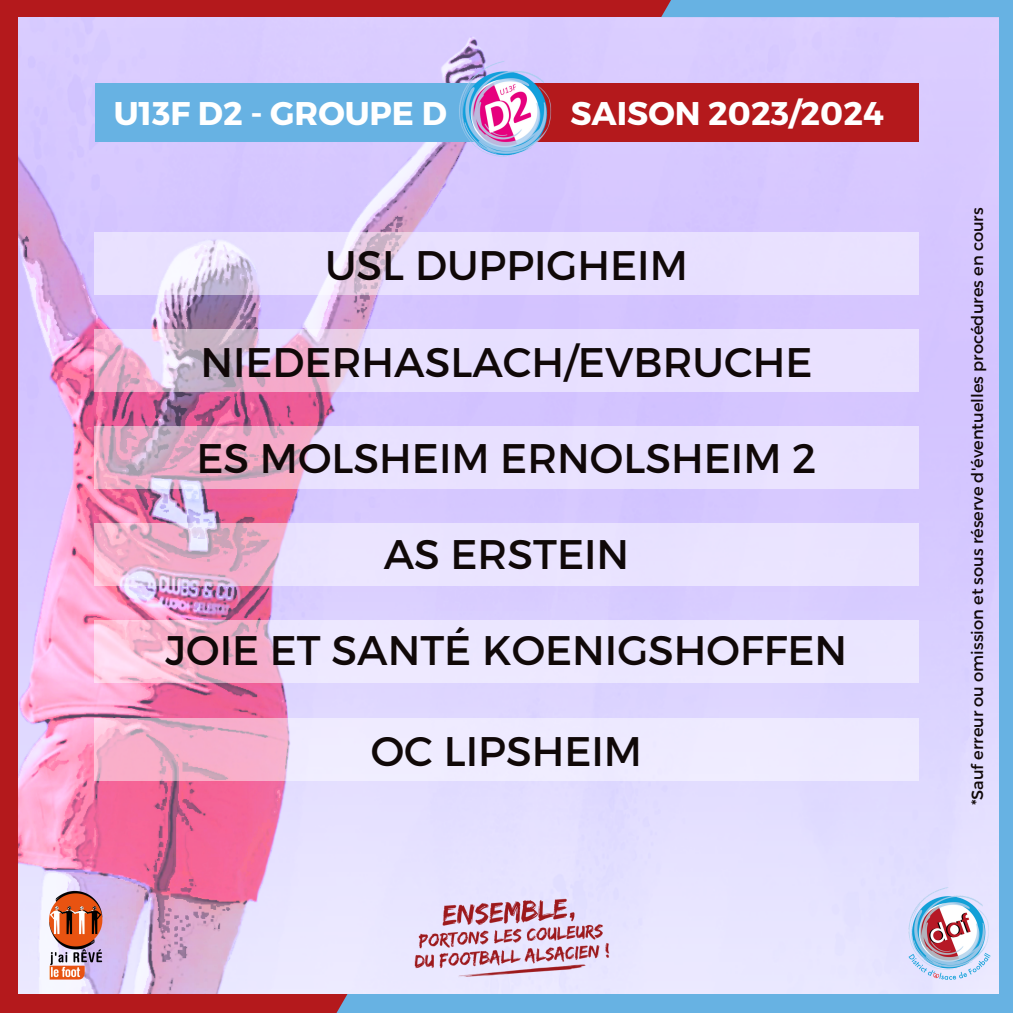
<style>
.page{position:relative;width:1013px;height:1013px;background:#fff}
.page>*{position:absolute;margin:0;border:0;box-sizing:border-box;transform-origin:0 0}
.t1{font:41.25px "Montserrat";color:#100808}
.t2{font:700 32.75px "Montserrat";color:#fff}
.t3{font:16.25px "Montserrat";color:#100808}
</style>
<div class="page">
<div style="left:997px;top:0;width:15px;height:1012px;background:#67b2e3"></div>
<img style="left:18px;top:17px;width:980px;height:977px">
<div style="left:171px;top:994px;width:841px;height:18px;background:#67b2e3"></div>
<div style="left:0;top:0;width:892px;height:17px;background:#b4191c"></div>
<div style="left:661px;top:0;width:287px;height:17px;background:#67b2e3"></div>
<div style="left:895px;top:0;width:117px;height:17px;background:#67b2e3"></div>
<div style="left:0;top:0;width:18px;height:1012px;background:#b4191c"></div>
<div style="left:181px;top:994px;width:166px;height:18px;background:#b4191c"></div>
<div style="left:0;top:994px;width:275px;height:18px;background:#b4191c"></div>
<img style="left:907px;top:886px;width:83px;height:96px">
<img style="left:402px;top:894px;width:208px;height:87px">
<img style="left:44px;top:887px;width:63px;height:95px">
<div style="left:95px;top:83px;width:405px;height:58px;background:#67b2e3"></div>
<div style="left:504px;top:83px;width:414px;height:58px;background:#b4191c"></div>
<img style="left:451px;top:55px;width:107px;height:109px">
<svg style="left:95px;top:232px;width:823px;height:63px;background:#e7defb"></svg>
<svg style="left:95px;top:329px;width:823px;height:63px;background:#e5d4f2"></svg>
<svg style="left:95px;top:426px;width:823px;height:63px;background:#e6d3ef"></svg>
<svg style="left:95px;top:523px;width:823px;height:63px;background:#e9d8f3"></svg>
<svg style="left:95px;top:620px;width:823px;height:63px;background:#eddcf5"></svg>
<svg style="left:95px;top:718px;width:823px;height:62px;background:#efdcf2"></svg>
<p class="t2" style="left:114px;top:92px;width:334px">U13F D2 - GROUPE D</p>
<p class="t2" style="left:570px;top:92px;width:315px">SAISON 2023/2024</p>
<p class="t1" style="left:325px;top:238px;width:364px">USL DUPPIGHEIM</p>
<p class="t1" style="left:200px;top:335px;width:613px">NIEDERHASLACH/EVBRUCHE</p>
<p class="t1" style="left:196px;top:431px;width:621px">ES MOLSHEIM ERNOLSHEIM 2</p>
<p class="t1" style="left:384px;top:528px;width:247px">AS ERSTEIN</p>
<p class="t1" style="left:166px;top:624px;width:683px">JOIE ET SANTÉ KOENIGSHOFFEN</p>
<p class="t1" style="left:371px;top:724px;width:273px">OC LIPSHEIM</p>
<p class="t3" style="left:966px;top:805px;width:599px;rotate:-90deg">*Sauf erreur ou omission et sous réserve d'éventuelles procédures en cours</p>
</div>
